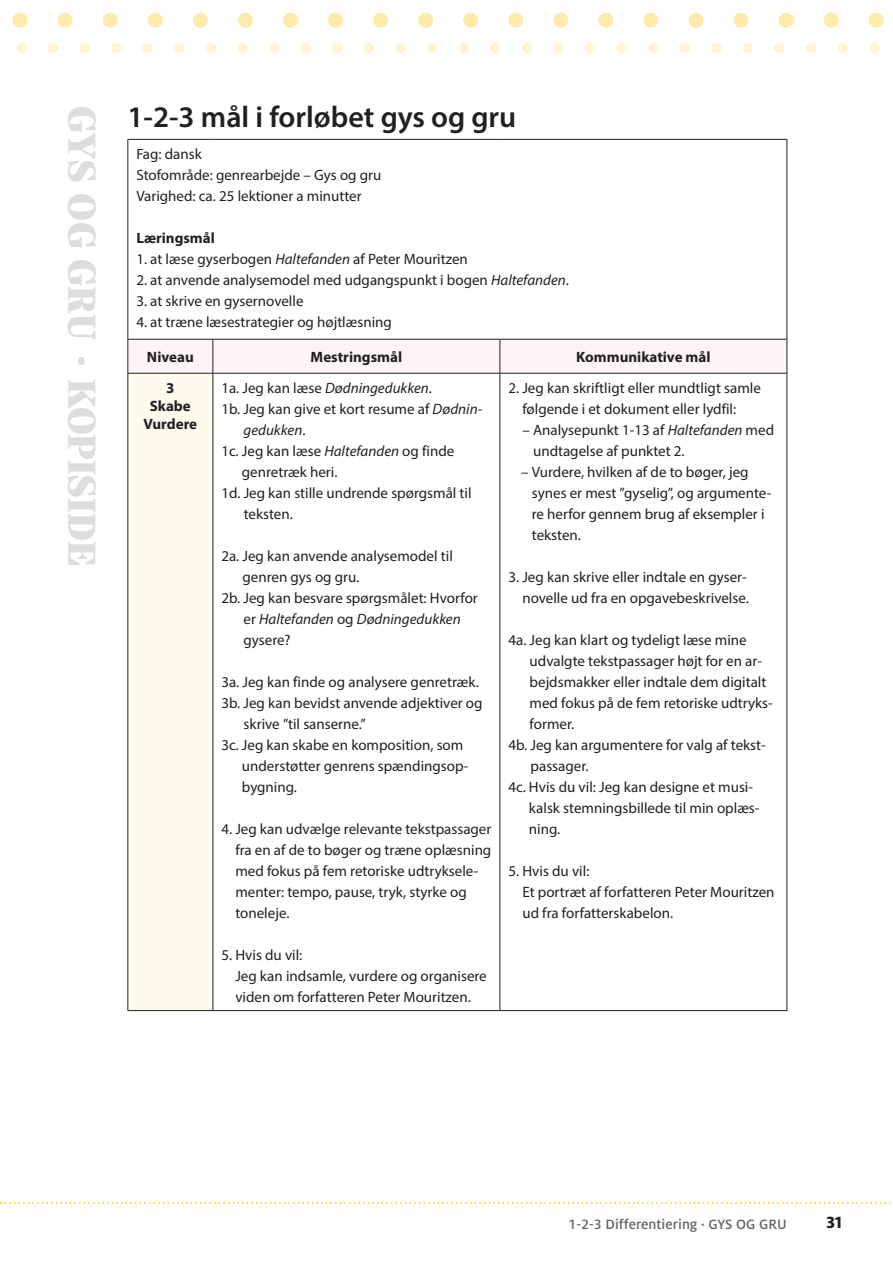
<style>
.page{position:relative;width:893px;height:1263px;background:#fff}
.page>*{position:absolute;margin:0;border:0;box-sizing:border-box;transform-origin:0 0}
.margintekst_sort_75{font:900 42.45px "Silva Text";color:#dcdddf}
.Titel_-_overskrift{font:600 30px "Myriad Pro";color:#231f20}
.Paginering{font:800 18px "Milo OT";color:#231f20}
.Skema_brød{font:15px/21px "Myriad Pro";color:#231f20}
.Skema_overskrift_2{font:700 15px/18px "Myriad Pro";color:#231f20;text-align:center}
.Paginering-2{font:500 15px "Milo OT";color:#636366}
.Skema_brød-2{font:700 15px "Myriad Pro";color:#231f20}
.s1{font-style:italic}
</style>
<div class="page">
<svg style="left:1px;top:1202px;width:890px;height:1px"></svg>
<div style="left:129px;top:340px;width:658px;height:33px;background:#fdf4f8"></div>
<div style="left:128px;top:373px;width:85px;height:637px;background:#fefbed"></div>
<hr style="left:128px;top:139px;width:85px;height:1px;background:#231f20">
<hr style="left:128px;top:140px;width:1px;height:199px;background:#231f20">
<hr style="left:213px;top:139px;width:287px;height:1px;background:#231f20">
<hr style="left:500px;top:139px;width:287px;height:1px;background:#231f20">
<hr style="left:787px;top:140px;width:1px;height:199px;background:#231f20">
<hr style="left:128px;top:339px;width:85px;height:1px;background:#231f20">
<hr style="left:128px;top:339px;width:1px;height:34px;background:#231f20">
<hr style="left:213px;top:339px;width:287px;height:1px;background:#231f20">
<hr style="left:213px;top:339px;width:1px;height:34px;background:#231f20">
<hr style="left:500px;top:339px;width:287px;height:1px;background:#231f20">
<hr style="left:500px;top:339px;width:1px;height:34px;background:#231f20">
<hr style="left:787px;top:339px;width:1px;height:34px;background:#231f20">
<hr style="left:128px;top:373px;width:85px;height:1px;background:#231f20">
<hr style="left:128px;top:373px;width:1px;height:637px;background:#231f20">
<hr style="left:213px;top:373px;width:287px;height:1px;background:#231f20">
<hr style="left:213px;top:373px;width:1px;height:637px;background:#231f20">
<hr style="left:500px;top:373px;width:287px;height:1px;background:#231f20">
<hr style="left:500px;top:373px;width:1px;height:637px;background:#231f20">
<hr style="left:787px;top:373px;width:1px;height:637px;background:#231f20">
<hr style="left:128px;top:1010px;width:85px;height:1px;background:#231f20">
<hr style="left:213px;top:1010px;width:287px;height:1px;background:#231f20">
<hr style="left:500px;top:1010px;width:287px;height:1px;background:#231f20">
<svg style="left:16px;top:43px;width:864px;height:10px"></svg>
<svg style="left:12px;top:13px;width:872px;height:15px"></svg>
<p class="margintekst_sort_75" style="left:111px;top:106px;width:461px;rotate:90deg">GYS OG GRU KOPISIDE</p>
<p class="Titel_-_overskrift" style="left:128px;top:98px;width:390px">1-2-3 mål i forløbet gys og gru</p>
<p class="Skema_brød" style="left:136px;top:143px;width:67px">Fag: dansk</p>
<p class="Skema_brød" style="left:136px;top:164px;width:246px">Stofområde: genrearbejde – Gys og gru</p>
<p class="Skema_brød" style="left:136px;top:185px;width:227px">Varighed: ca. 25 lektioner a minutter</p>
<p class="Skema_brød-2" style="left:136px;top:228px;width:80px">Læringsmål</p>
<p class="Skema_brød" style="left:136px;top:248px;width:333px">1. at læse gyserbogen <span class="s1">Haltefanden</span> af Peter Mouritzen</p>
<p class="Skema_brød" style="left:136px;top:269px;width:434px">2. at anvende analysemodel med udgangspunkt i bogen <span class="s1">Haltefanden</span>.</p>
<p class="Skema_brød" style="left:136px;top:290px;width:169px">3. at skrive en gysernovelle</p>
<p class="Skema_brød" style="left:136px;top:311px;width:257px">4. at træne læsestrategier og højtlæsning</p>
<p class="Skema_overskrift_2" style="left:147px;top:347px;width:48px">Niveau</p>
<p class="Skema_overskrift_2" style="left:311px;top:347px;width:93px">Mestringsmål</p>
<p class="Skema_overskrift_2" style="left:576px;top:347px;width:136px">Kommunikative mål</p>
<p class="Skema_overskrift_2" style="left:143px;top:378px;width:55px">3<br>Skabe<br>Vurdere</p>
<p class="Skema_brød" style="left:221px;top:377px;width:212px">1a. Jeg kan læse <span class="s1">Dødningedukken</span>.</p>
<p class="Skema_brød" style="left:522px;top:377px;width:240px;text-indent:-14px">2. Jeg kan skriftligt eller mundtligt samle følgende i et dokument eller lydfil:</p>
<p class="Skema_brød" style="left:533px;top:419px;width:243px;text-indent:-11px">– Analysepunkt 1-13 af <span class="s1">Haltefanden</span> med undtagelse af punktet 2.</p>
<p class="Skema_brød" style="left:532px;top:461px;width:241px;text-indent:-11px">– Vurdere, hvilken af de to bøger, jeg synes er mest ”gyselig”, og argumente&shy;re herfor gennem brug af eksempler i teksten.</p>
<p class="Skema_brød" style="left:508px;top:566px;width:242px;text-align:right">3. Jeg kan skrive eller indtale en gyser&shy;novelle ud fra en opgavebeskrivelse.</p>
<p class="Skema_brød" style="left:530px;top:629px;width:245px;text-indent:-21px">4a. Jeg kan klart og tydeligt læse mine udvalgte tekstpassager højt for en ar&shy;bejdsmakker eller indtale dem digitalt med fokus på de fem retoriske udtryks&shy;former.</p>
<p class="Skema_brød" style="left:531px;top:734px;width:237px;text-indent:-22px">4b. Jeg kan argumentere for valg af tekst&shy;passager.</p>
<p class="Skema_brød" style="left:529px;top:776px;width:232px;text-indent:-21px">4c. Hvis du vil: Jeg kan designe et musi&shy;kalsk stemningsbillede til min oplæs&shy;ning.</p>
<p class="Skema_brød" style="left:522px;top:860px;width:254px;text-indent:-14px">5. Hvis du vil:<br>Et portræt af forfatteren Peter Mouritzen ud fra forfatterskabelon.</p>
<p class="Skema_brød" style="left:244px;top:398px;width:240px;text-indent:-22px">1b. Jeg kan give et kort resume af <span class="s1">Dødnin&shy;gedukken</span>.</p>
<p class="Skema_brød" style="left:242px;top:440px;width:214px;text-indent:-21px">1c. Jeg kan læse <span class="s1">Haltefanden</span> og finde genretræk heri.</p>
<p class="Skema_brød" style="left:244px;top:482px;width:229px;text-indent:-22px">1d. Jeg kan stille undrende spørgsmål til teksten.</p>
<p class="Skema_brød" style="left:243px;top:545px;width:212px;text-indent:-21px">2a. Jeg kan anvende analysemodel til genren gys og gru.</p>
<p class="Skema_brød" style="left:244px;top:587px;width:236px;text-indent:-22px">2b. Jeg kan besvare spørgsmålet: Hvorfor er <span class="s1">Haltefanden</span> og <span class="s1">Dødningedukken </span>gysere?</p>
<p class="Skema_brød" style="left:221px;top:671px;width:259px">3a. Jeg kan finde og analysere genretræk.</p>
<p class="Skema_brød" style="left:244px;top:692px;width:241px;text-indent:-22px">3b. Jeg kan bevidst anvende adjektiver og skrive ”til sanserne.”</p>
<p class="Skema_brød" style="left:242px;top:734px;width:228px;text-indent:-21px">3c. Jeg kan skabe en komposition, som understøtter genrens spændingsop&shy;bygning.</p>
<p class="Skema_brød" style="left:235px;top:818px;width:258px;text-indent:-14px">4. Jeg kan udvælge relevante tekstpassager fra en af de to bøger og træne oplæsning med fokus på fem retoriske udtryksele&shy;menter: tempo, pause, tryk, styrke og toneleje.</p>
<p class="Skema_brød" style="left:235px;top:944px;width:253px;text-indent:-14px">5. Hvis du vil:<br>Jeg kan indsamle, vurdere og organisere viden om forfatteren Peter Mouritzen.</p>
<p class="Paginering-2" style="left:568px;top:1216px;width:220px">1-2-3 Differentiering · GYS OG GRU</p>
<p class="Paginering" style="left:827px;top:1212px;width:17px">31</p>
</div>
